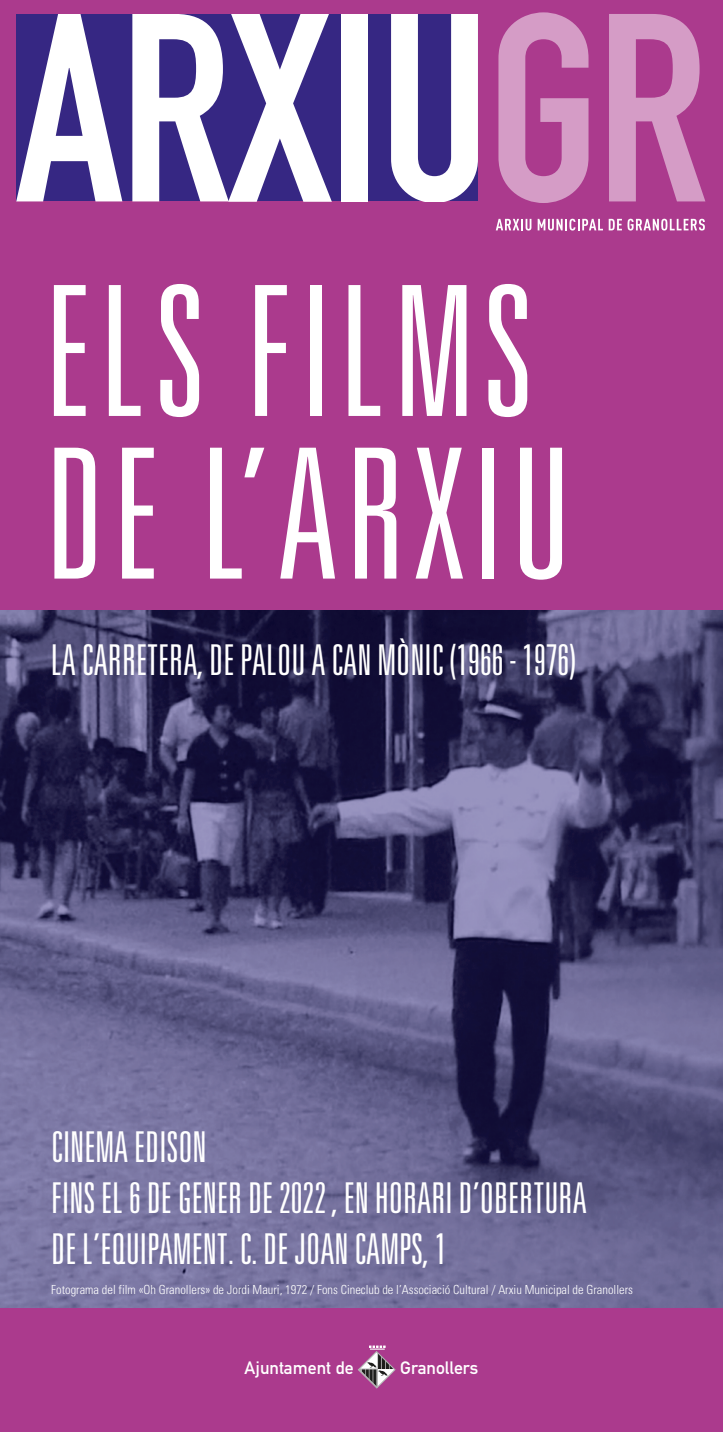
<style>
.page{position:relative;width:723px;height:1432px;background:#fff}
.page>*{position:absolute;margin:0;border:0;box-sizing:border-box;transform-origin:0 0}
.t1{font:300 ultra-condensed 181.25px/162.6px "Univers";letter-spacing:.045em;color:#fff}
.t2{font:300 ultra-condensed 42.5px/51px "Univers";color:#fff}
.t3{font:17.75px "DIN Mittelschrift Alternate";color:#fff}
.t4{font:300 condensed 12.5px "Univers";color:#fff}
</style>
<div class="page">
<img style="left:0;top:609px;width:723px;height:699px">
<div style="left:0;top:1308px;width:723px;height:123px;background:#ab3a8d"></div>
<div style="left:0;top:0;width:723px;height:609px;background:#ab3a8d"></div>
<svg style="left:357px;top:1345px;width:39px;height:44px"></svg>
<div style="left:16px;top:15px;width:462px;height:186px;background:#362783"></div>
<svg style="left:16px;top:15px;width:106px;height:186px"></svg>
<svg style="left:132px;top:15px;width:200px;height:186px"></svg>
<div style="left:341px;top:15px;width:27px;height:186px;background:#fff"></div>
<svg style="left:391px;top:15px;width:87px;height:186px"></svg>
<svg style="left:498px;top:12px;width:90px;height:191px"></svg>
<svg style="left:609px;top:14px;width:96px;height:187px"></svg>
<svg style="left:496px;top:219px;width:35px;height:11px"></svg>
<svg style="left:538px;top:219px;width:65px;height:11px"></svg>
<svg style="left:609px;top:219px;width:96px;height:11px"></svg>
<h1 class="t1" style="left:45px;top:267px;width:528px">ELS FILMS<br>DE L’ARXIU</h1>
<p class="t2" style="left:51px;top:633px;width:527px">LA CARRETERA, DE PALOU A CAN MÒNIC (1966 - 1976)</p>
<p class="t2" style="left:51px;top:1120px;width:537px">CINEMA EDISON<br>FINS EL 6 DE GENER DE 2022 , EN HORARI D’OBERTURA<br>DE L’EQUIPAMENT. C. DE JOAN CAMPS, 1</p>
<p class="t4" style="left:51px;top:1282px;width:583px">Fotograma del film «Oh Granollers» de Jordi Mauri, 1972 / Fons Cineclub de l’Associació Cultural / Arxiu Municipal de Granollers</p>
<p class="t3" style="left:245px;top:1357px;width:110px">Ajuntament de</p>
<p class="t3" style="left:400px;top:1357px;width:79px">Granollers</p>
</div>
